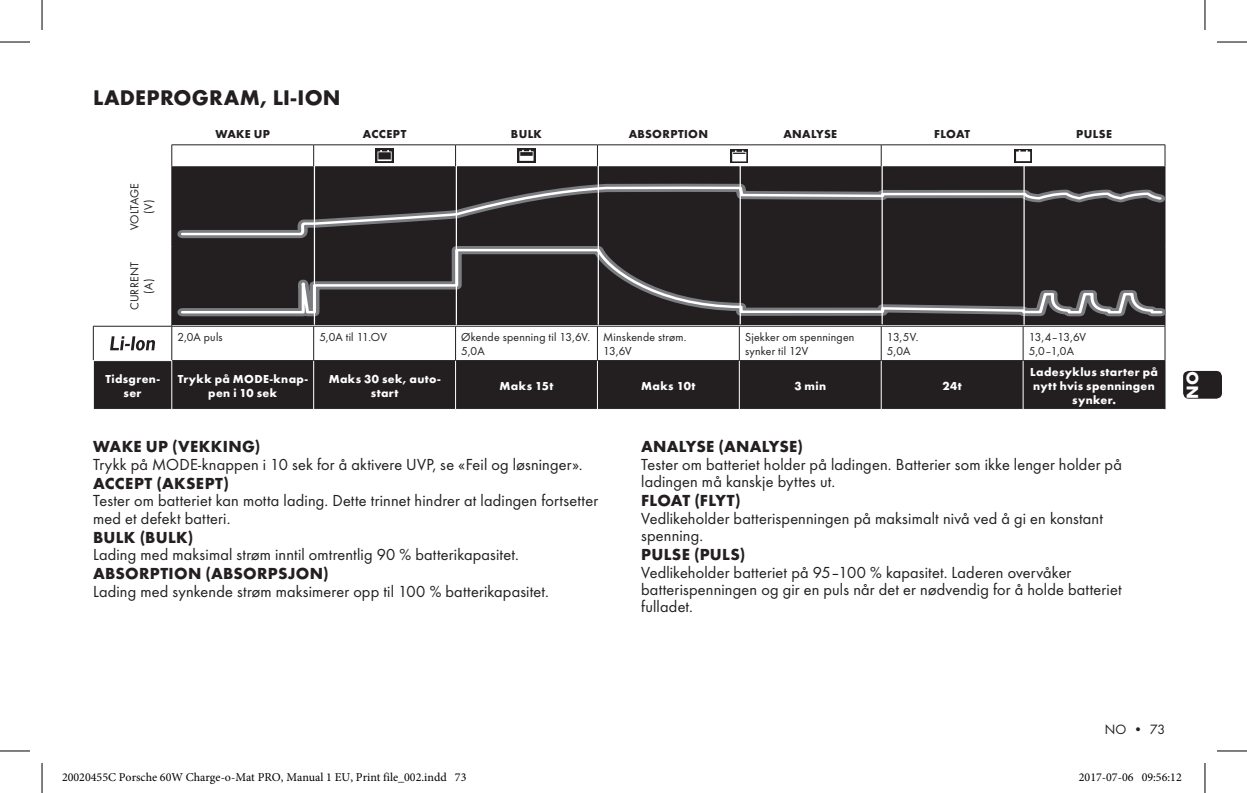
<style>
.page{position:relative;width:1247px;height:793px;background:#fff}
.page>*{position:absolute;margin:0;border:0;box-sizing:border-box;transform-origin:0 0}
.t1{font:700 22px "Futura";letter-spacing:.01em;color:#231f20}
.t2{font:700 17px "Futura";color:#fff}
.t3{font:16.6px/17.4px "Futura Boo";letter-spacing:.01em;color:#231f20}
.t4{font:700 16.6px "Futura";letter-spacing:.015em;color:#231f20}
.t5{font:14px "Futura Boo";color:#231f20}
.t6{font:12px/14px "Futura Boo";letter-spacing:.02em;color:#231f20}
.t7{font:700 12px/14px "Futura";letter-spacing:.03em;color:#fff;text-align:center}
.t8{font:12px "Minion Pro";color:#000}
.t9{font:700 12px "Futura";letter-spacing:.025em;color:#231f20}
.t10{font:12px/14px "Futura Boo";color:#231f20;text-align:center}
</style>
<div class="page">
<div style="left:94px;top:361px;width:1070px;height:48px;background:#231f20"></div>
<hr style="left:171px;top:167px;width:1px;height:79px;background:#231f20">
<hr style="left:171px;top:246px;width:1px;height:80px;background:#231f20">
<hr style="left:93px;top:326px;width:1px;height:34px;background:#231f20">
<hr style="left:171px;top:326px;width:1px;height:34px;background:#231f20">
<hr style="left:313px;top:326px;width:1px;height:34px;background:#231f20">
<hr style="left:455px;top:326px;width:1px;height:34px;background:#231f20">
<hr style="left:597px;top:326px;width:1px;height:34px;background:#231f20">
<hr style="left:739px;top:326px;width:1px;height:34px;background:#231f20">
<hr style="left:880px;top:326px;width:1px;height:34px;background:#231f20">
<hr style="left:1022px;top:326px;width:1px;height:34px;background:#231f20">
<hr style="left:1164px;top:326px;width:1px;height:34px;background:#231f20">
<hr style="left:172px;top:360px;width:141px;height:1px;background:#231f20">
<hr style="left:313px;top:360px;width:142px;height:1px;background:#231f20">
<hr style="left:455px;top:360px;width:142px;height:1px;background:#231f20">
<hr style="left:597px;top:360px;width:142px;height:1px;background:#231f20">
<hr style="left:739px;top:360px;width:142px;height:1px;background:#231f20">
<hr style="left:881px;top:360px;width:141px;height:1px;background:#231f20">
<hr style="left:1022px;top:360px;width:143px;height:1px;background:#231f20">
<hr style="left:171px;top:361px;width:1px;height:48px;background:#fff">
<hr style="left:313px;top:361px;width:1px;height:48px;background:#fff">
<hr style="left:455px;top:361px;width:1px;height:48px;background:#fff">
<hr style="left:597px;top:361px;width:1px;height:48px;background:#fff">
<hr style="left:739px;top:361px;width:1px;height:48px;background:#fff">
<hr style="left:880px;top:361px;width:1px;height:48px;background:#fff">
<hr style="left:1022px;top:361px;width:1px;height:48px;background:#fff">
<svg style="left:455px;top:145px;width:1px;height:21px"></svg>
<svg style="left:597px;top:145px;width:1px;height:21px"></svg>
<svg style="left:880px;top:145px;width:1px;height:21px"></svg>
<svg style="left:1164px;top:145px;width:1px;height:21px"></svg>
<hr style="left:93px;top:326px;width:79px;height:1px;background:#231f20">
<hr style="left:455px;top:144px;width:142px;height:1px;background:#231f20">
<hr style="left:597px;top:144px;width:142px;height:1px;background:#231f20">
<hr style="left:739px;top:144px;width:142px;height:1px;background:#231f20">
<hr style="left:881px;top:144px;width:141px;height:1px;background:#231f20">
<hr style="left:1022px;top:144px;width:143px;height:1px;background:#231f20">
<hr style="left:455px;top:166px;width:142px;height:1px;background:#231f20">
<hr style="left:597px;top:166px;width:142px;height:1px;background:#231f20">
<hr style="left:739px;top:166px;width:142px;height:1px;background:#231f20">
<hr style="left:881px;top:166px;width:141px;height:1px;background:#231f20">
<hr style="left:1022px;top:166px;width:143px;height:1px;background:#231f20">
<hr style="left:1164px;top:246px;width:1px;height:80px;background:#231f20">
<hr style="left:172px;top:326px;width:141px;height:1px;background:#231f20">
<hr style="left:313px;top:326px;width:142px;height:1px;background:#231f20">
<hr style="left:455px;top:326px;width:142px;height:1px;background:#231f20">
<hr style="left:597px;top:326px;width:142px;height:1px;background:#231f20">
<hr style="left:739px;top:326px;width:142px;height:1px;background:#231f20">
<hr style="left:881px;top:326px;width:141px;height:1px;background:#231f20">
<hr style="left:1022px;top:326px;width:143px;height:1px;background:#231f20">
<hr style="left:171px;top:144px;width:142px;height:1px;background:#231f20">
<svg style="left:171px;top:145px;width:1px;height:21px"></svg>
<hr style="left:313px;top:144px;width:142px;height:1px;background:#231f20">
<svg style="left:313px;top:145px;width:1px;height:21px"></svg>
<hr style="left:171px;top:166px;width:142px;height:1px;background:#231f20">
<hr style="left:313px;top:166px;width:142px;height:1px;background:#231f20">
<hr style="left:1164px;top:361px;width:1px;height:48px;background:#231f20">
<svg style="left:376px;top:149px;width:17px;height:14px"></svg>
<svg style="left:518px;top:149px;width:17px;height:14px"></svg>
<svg style="left:730px;top:149px;width:18px;height:14px"></svg>
<svg style="left:1014px;top:149px;width:17px;height:14px"></svg>
<div style="left:172px;top:167px;width:993px;height:158px;background:#231f20"></div>
<svg style="left:177px;top:167px;width:988px;height:153px"></svg>
<svg style="left:179px;top:244px;width:984px;height:71px"></svg>
<svg style="left:177px;top:183px;width:988px;height:59px"></svg>
<svg style="left:179px;top:188px;width:983px;height:48px"></svg>
<hr style="left:456px;top:167px;width:1px;height:158px;background:#fff">
<hr style="left:597px;top:167px;width:1px;height:158px;background:#fff">
<hr style="left:314px;top:167px;width:1px;height:158px;background:#fff">
<hr style="left:739px;top:167px;width:1px;height:157px;background:#fff">
<hr style="left:881px;top:167px;width:1px;height:157px;background:#fff">
<hr style="left:1023px;top:167px;width:1px;height:158px;background:#fff">
<svg style="left:110px;top:336px;width:45px;height:14px"></svg>
<div style="left:1182px;top:371px;width:39px;height:28px;background:#231f20;border-radius:6px"></div>
<hr style="left:0;top:42px;width:30px;height:1px;background:#000">
<hr style="left:1216px;top:42px;width:30px;height:1px;background:#000">
<hr style="left:0;top:750px;width:30px;height:1px;background:#000">
<hr style="left:1216px;top:750px;width:30px;height:1px;background:#000">
<hr style="left:42px;top:0;width:1px;height:30px;background:#000">
<hr style="left:42px;top:763px;width:1px;height:30px;background:#000">
<hr style="left:1204px;top:0;width:1px;height:30px;background:#000">
<hr style="left:1204px;top:763px;width:1px;height:30px;background:#000">
<div style="left:1141px;top:773px;width:6px;height:8px;border:1px solid #fff;border-radius:50%"></div>
<svg style="left:1142px;top:773px;width:5px;height:8px"></svg>
<h1 class="t1" style="left:93px;top:84px;width:249px">LADEPROGRAM, LI-ION</h1>
<p class="t10" style="left:127px;top:230px;width:48px;rotate:-90deg">VOLTAGE (V)</p>
<p class="t6" style="left:127px;top:310px;width:50px;text-align:center;rotate:-90deg">CURRENT (A)</p>
<p class="t9" style="left:215px;top:126px;width:56px">WAKE UP</p>
<p class="t9" style="left:363px;top:126px;width:45px">ACCEPT</p>
<p class="t9" style="left:511px;top:126px;width:33px">BULK</p>
<p class="t9" style="left:628px;top:126px;width:81px">ABSORPTION</p>
<p class="t9" style="left:783px;top:126px;width:55px">ANALYSE</p>
<p class="t9" style="left:934px;top:126px;width:37px">FLOAT</p>
<p class="t9" style="left:1076px;top:126px;width:37px">PULSE</p>
<p class="t6" style="left:177px;top:330px;width:47px">2,0A puls</p>
<p class="t6" style="left:319px;top:330px;width:69px">5,0A til 11.OV</p>
<p class="t6" style="left:461px;top:330px;width:131px">Økende spenning til 13,6V.<br>5,0A</p>
<p class="t6" style="left:603px;top:330px;width:85px">Minskende strøm.<br>13,6V</p>
<p class="t6" style="left:745px;top:330px;width:111px">Sjekker om spenningen synker til 12V</p>
<p class="t6" style="left:886px;top:330px;width:33px">13,5V.<br>5,0A</p>
<p class="t6" style="left:1028px;top:330px;width:59px">13,4–13,6V<br>5,0–1,0A</p>
<p class="t7" style="left:105px;top:371px;width:56px">Tidsgren&shy;ser</p>
<p class="t7" style="left:178px;top:371px;width:131px">Trykk på MODE-knap&shy;pen i 10 sek</p>
<p class="t7" style="left:329px;top:371px;width:113px">Maks 30 sek, auto&shy;start</p>
<p class="t7" style="left:499px;top:378px;width:55px">Maks 15t</p>
<p class="t7" style="left:641px;top:378px;width:56px">Maks 10t</p>
<p class="t7" style="left:794px;top:378px;width:33px">3 min</p>
<p class="t7" style="left:942px;top:378px;width:21px">24t</p>
<p class="t7" style="left:1030px;top:364px;width:129px">Ladesyklus starter på nytt hvis spenningen synker.</p>
<p class="t2" style="left:1181px;top:399px;width:29px;rotate:-90deg">NO</p>
<p class="t4" style="left:93px;top:436px;width:169px">WAKE UP (VEKKING)</p>
<p class="t3" style="left:93px;top:455px;width:491px">Trykk på MODE-knappen i 10 sek for å aktivere UVP, se «Feil og løsninger».</p>
<p class="t4" style="left:93px;top:473px;width:137px">ACCEPT (AKSEPT)</p>
<p class="t3" style="left:93px;top:492px;width:506px">Tester om batteriet kan motta lading. Dette trinnet hindrer at ladingen fortsetter med et defekt batteri.</p>
<p class="t4" style="left:93px;top:527px;width:102px">BULK (BULK)</p>
<p class="t3" style="left:93px;top:546px;width:427px">Lading med maksimal strøm inntil omtrentlig 90 % batterikapasitet.</p>
<p class="t4" style="left:93px;top:563px;width:237px">ABSORPTION (ABSORPSJON)</p>
<p class="t3" style="left:93px;top:582px;width:457px">Lading med synkende strøm maksimerer opp til 100 % batterikapasitet.</p>
<p class="t4" style="left:641px;top:436px;width:163px">ANALYSE (ANALYSE)</p>
<p class="t3" style="left:641px;top:455px;width:482px">Tester om batteriet holder på ladingen. Batterier som ikke lenger holder på ladingen må kanskje byttes ut.</p>
<p class="t4" style="left:641px;top:490px;width:101px">FLOAT (FLYT)</p>
<p class="t3" style="left:641px;top:509px;width:463px">Vedlikeholder batterispenningen på maksimalt nivå ved å gi en konstant spenning.</p>
<p class="t4" style="left:641px;top:544px;width:106px">PULSE (PULS)</p>
<p class="t3" style="left:641px;top:563px;width:482px">Vedlikeholder batteriet på 95–100 % kapasitet. Laderen overvåker batterispenningen og gir en puls når det er nødvendig for å holde batteriet fulladet.</p>
<p class="t5" style="left:1104px;top:721px;width:62px">NO • 73</p>
<p class="t8" style="left:62px;top:769px;width:406px">20020455C Porsche 60W Charge-o-Mat PRO, Manual 1 EU, Print file_002.indd 73</p>
<p class="t8" style="left:1078px;top:769px;width:104px">2017-07-06 09:56:12</p>
</div>
